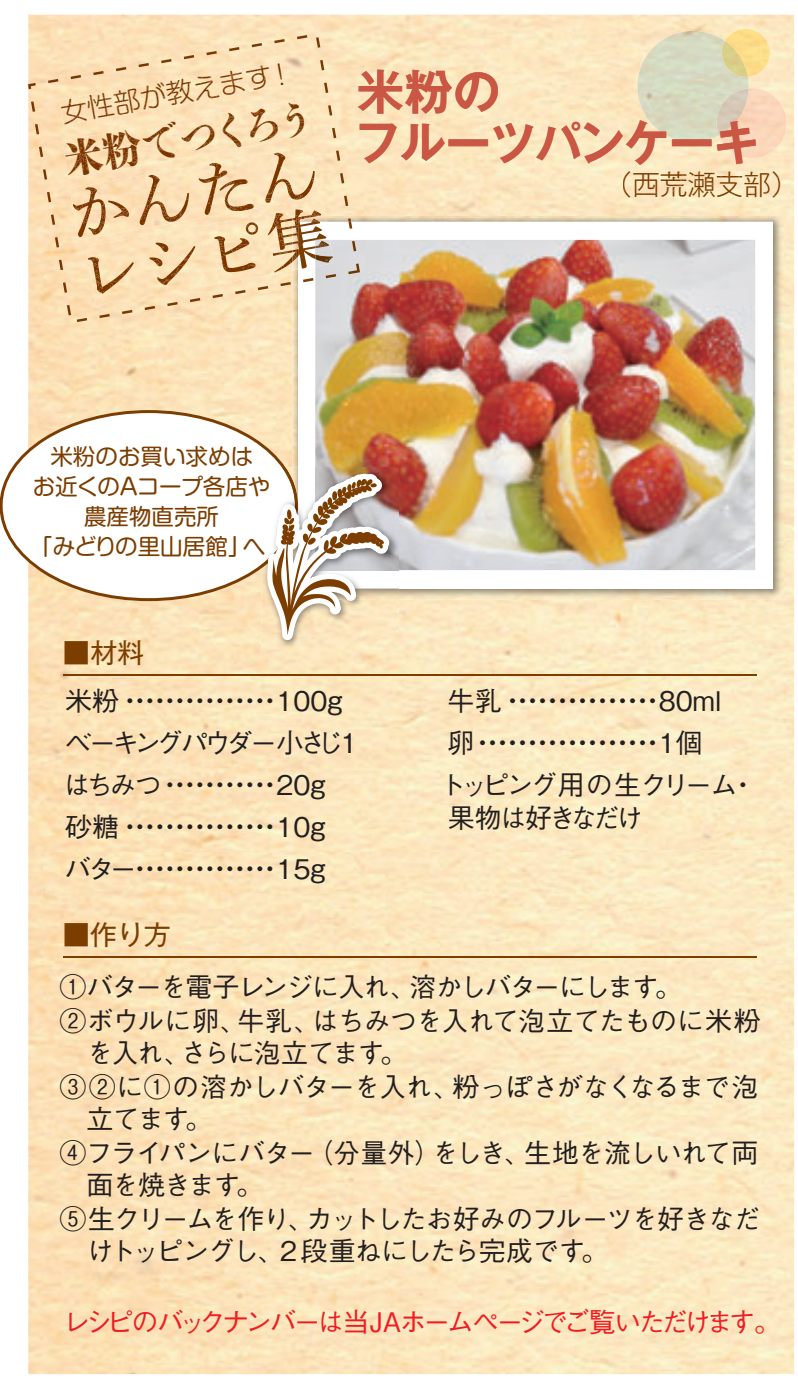
<style>
.page{position:relative;width:798px;height:1387px;background:#fff}
.page>*{position:absolute;margin:0;border:0;box-sizing:border-box;transform-origin:0 0}
.t1{font:63.9px/63.9px "Shuei Min Pro M 90 pv RKSJ H";color:#7b3600}
.t2{font:48px/51px "Gothic MB101 Pr 6 De Bold 90 pv RKSJ H";letter-spacing:-.01em;color:#ca5744}
.t3{font:40.8px "Shuei Shogo M Std H 90 pv RKSJ H";color:#7b3600;scale:.96 1}
.t4{font:27.9px "Gothic MB101 Pr 6 Light 90 pv RKSJ H";color:#7b3b00}
.t5{font:27px/34.5px "Gothic BBB Pr 6 Medium 90 pv RKSJ H";letter-spacing:-.06em;color:#231f20}
.t6{font:27px/42px "Gothic BBB Pr 6 Medium 90 pv RKSJ H";letter-spacing:-.155em;color:#231f20}
.t7{font:27px "Gothic BBB Pr 6 Medium 90 pv RKSJ H";letter-spacing:-.13em;color:#ee1d23}
.t8{font:27px "Gothic BBB Pr 6 Medium 90 pv RKSJ H";letter-spacing:-.105em;color:#231f20}
.t9{font:27px "Gothic BBB Pr 6 Medium 90 pv RKSJ H";letter-spacing:-.125em;color:#231f20}
.t10{font:27px "Gothic MB101 Pr 6 Regular 90 pv RKSJ H";color:#7c3e00}
.t11{font:26.7px "Shin M Go Pro Light 90 pv RKSJ H";color:#7b3600}
.t12{font:22.5px/30px "Shin M Go Pr 6 Regular 90 pv RKSJ H";color:#7c3e00;text-align:center}
.s1{color:#7b3a00}
.s2{color:#7a3100}
.s3{color:#7b3200}
.s4{color:#7a3200}
.s5{color:#7c3b00}
</style>
<div class="page">
<img style="left:28px;top:538px;width:765px;height:835px">
<img style="left:28px;top:15px;width:95px;height:395px">
<img style="left:783px;top:222px;width:10px;height:316px">
<img style="left:637px;top:31px;width:111px;height:111px">
<img style="left:718px;top:88px;width:68px;height:70px">
<img style="left:716px;top:88px;width:32px;height:48px">
<img style="left:724px;top:29px;width:45px;height:48px">
<img style="left:721px;top:41px;width:26px;height:36px">
<hr style="left:63px;top:956px;width:693px;height:1px;background:#7c3e00">
<hr style="left:63px;top:674px;width:693px;height:1px;background:#7c3e00">
<img style="left:292px;top:216px;width:491px;height:384px">
<div style="left:298px;top:222px;width:474px;height:366px;background:#fff"></div>
<img style="left:315px;top:240px;width:440px;height:330px">
<img style="left:86px;top:225px;width:239px;height:80px">
<img style="left:292px;top:225px;width:33px;height:45px">
<svg style="left:298px;top:225px;width:27px;height:44px"></svg>
<img style="left:315px;top:240px;width:19px;height:26px">
<img style="left:63px;top:282px;width:228px;height:40px">
<svg style="left:303px;top:278px;width:10px;height:4px"></svg>
<img style="left:325px;top:263px;width:35px;height:15px">
<svg style="left:59px;top:260px;width:4px;height:10px"></svg>
<svg style="left:352px;top:241px;width:4px;height:10px"></svg>
<svg style="left:55px;top:237px;width:4px;height:10px"></svg>
<svg style="left:348px;top:218px;width:4px;height:11px"></svg>
<img style="left:31px;top:83px;width:317px;height:142px">
<img style="left:28px;top:35px;width:296px;height:54px">
<svg style="left:0;top:410px;width:298px;height:191px"></svg>
<img style="left:261px;top:568px;width:137px;height:82px">
<img style="left:389px;top:570px;width:9px;height:18px">
<img style="left:315px;top:468px;width:83px;height:102px">
<img style="left:261px;top:468px;width:37px;height:100px">
<svg style="left:267px;top:473px;width:122px;height:167px"></svg>
<p class="t11" style="left:59px;top:103px;width:238px;rotate:-10deg"><span class="s1">女性</span><span class="s2">部が</span>教えま<span class="s3">す！</span></p>
<h3 class="t3" style="left:62px;top:145px;width:266px;rotate:-10deg"><span class="s1">米</span>粉でつく<span class="s1">ろ</span><span class="s4">う</span></h3>
<h1 class="t1" style="left:64px;top:192px;width:257px;rotate:-10deg">かんたん<span class="s4">レ</span>シピ集</h1>
<h2 class="t2" style="left:354px;top:73px;width:406px">米粉の<br>フルーツパンケーキ</h2>
<p class="t4" style="left:604px;top:174px;width:196px"><span class="s5">（西</span>荒瀬支部）</p>
<p class="t12" style="left:30px;top:445px;width:241px">米粉のお買い求めは<br>お近くのＡコープ各店や農産物直売所<br>「みどりの里山居館」へ</p>
<p class="t10" style="left:63px;top:642px;width:83px">■材料</p>
<p class="t6" style="left:63px;top:683px;width:301px">米粉・・・・・・・・・・・・・・・ 1 00ｇベーキングパウダー 小さじ１はちみつ・・・・・・・・・・・20ｇ砂糖・・・・・・・・・・・・・・・ 1 0ｇバター・・・・・・・・・・・・・・ 1 5ｇ</p>
<p class="t5" style="left:447px;top:687px;width:276px">牛乳・・・・・・・・・・・・・・・80ml</p>
<p class="t5" style="left:447px;top:729px;width:257px">卵・・・・・・・・・・・・・・・・・・１個</p>
<p class="t8" style="left:439px;top:774px;width:319px">トッピング用の生クリーム・</p>
<p class="t9" style="left:447px;top:807px;width:196px">果物は好きなだけ</p>
<p class="t10" style="left:63px;top:924px;width:109px">■作り方</p>
<p class="t5" style="left:59px;top:972px;width:702px">①バターを電子レンジに入れ、溶かしバターにします。<br>②ボウルに卵、牛乳、はちみつを入れて泡立てたものに米粉</p>
<p class="t5" style="left:59px;top:1038px;width:700px;text-indent:27px">を入れ、さらに泡立てます。<br>③②に①の溶かしバターを入れ、粉っぽさがなくなるまで泡</p>
<p class="t5" style="left:59px;top:1104px;width:700px;text-indent:27px">立てます。<br>④フライパンにバター（分量外）をしき、生地を流しいれて両</p>
<p class="t5" style="left:59px;top:1170px;width:702px;text-indent:27px">面を焼きます。<br>⑤生クリームを作り、カットしたお好みのフルーツを好きなだ</p>
<p class="t5" style="left:86px;top:1236px;width:523px">けトッピングし、２段重ねにしたら完成です。</p>
<p class="t7" style="left:63px;top:1311px;width:719px">レシピのバックナンバーは当JAホームページでご覧いただけます。</p>
</div>
